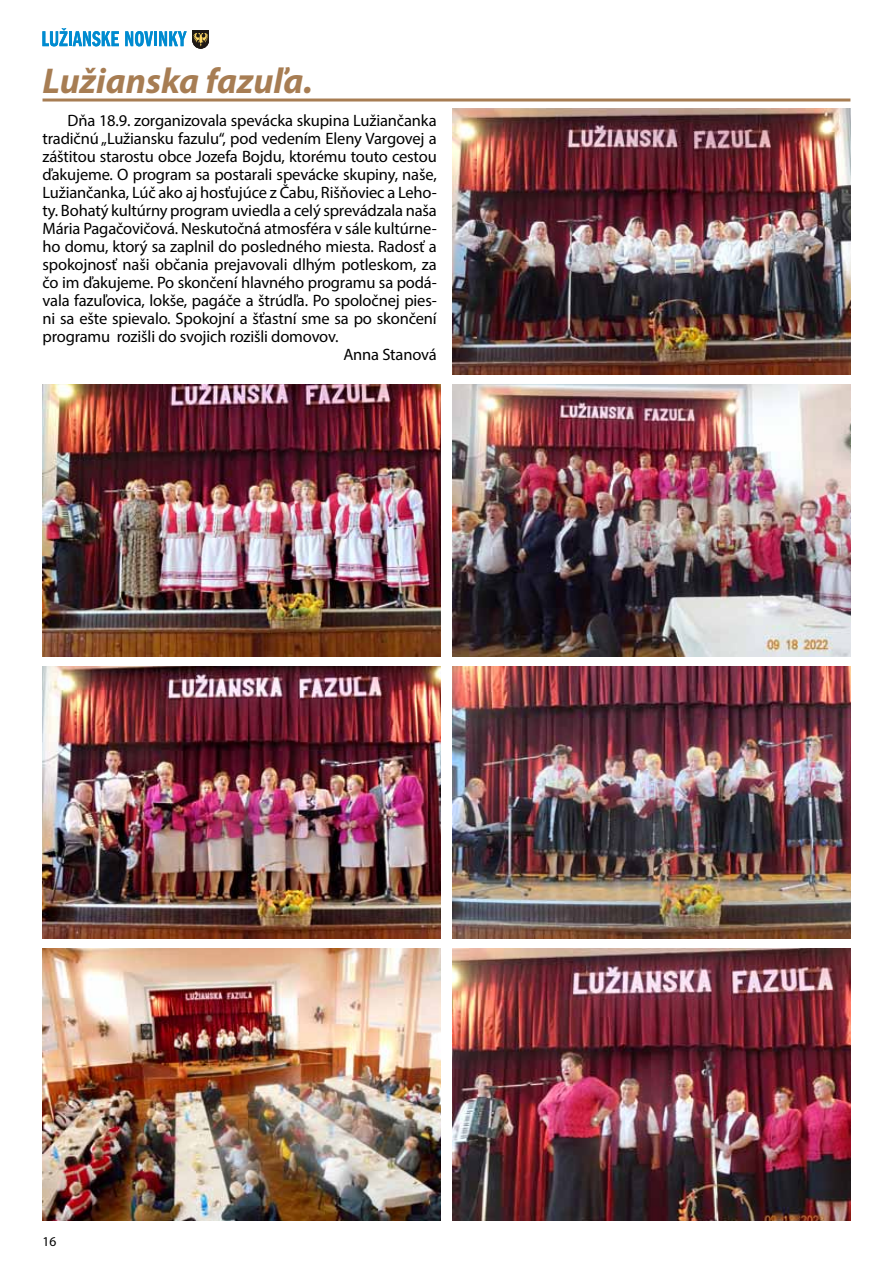
<style>
.page{position:relative;width:893px;height:1263px;background:#fff}
.page>*{position:absolute;margin:0;border:0;box-sizing:border-box;transform-origin:0 0}
.t1{font:italic 700 36px "Myriad Pro";color:#a77d53}
.t2{font:16.5px "Myriad Pro";letter-spacing:-.01em;color:#000}
.t3{font:13.5px "Myriad Pro";color:#000}
</style>
<div class="page">
<svg style="left:125px;top:31px;width:28px;height:15px"></svg>
<hr style="left:154px;top:31px;width:3px;height:15px;background:#008bd0">
<svg style="left:159px;top:31px;width:28px;height:15px"></svg>
<svg style="left:193px;top:30px;width:16px;height:18px"></svg>
<svg style="left:42px;top:28px;width:77px;height:18px"></svg>
<hr style="left:43px;top:99px;width:807px;height:3px;background:#a77d53">
<img style="left:453px;top:948px;width:397px;height:272px">
<img style="left:43px;top:666px;width:397px;height:272px">
<img style="left:453px;top:666px;width:397px;height:272px">
<img style="left:43px;top:384px;width:397px;height:272px">
<img style="left:453px;top:108px;width:397px;height:267px">
<img style="left:453px;top:384px;width:397px;height:272px">
<img style="left:43px;top:948px;width:397px;height:272px">
<h1 class="t1" style="left:43px;top:57px;width:272px">Lužianska fazuľa.</h1>
<p class="t2" style="left:68px;top:110px;width:371px">Dňa 18.9. zorganizovala spevácka skupina Lužiančanka</p>
<p class="t2" style="left:43px;top:128px;width:396px">tradičnú „Lužiansku fazulu“, pod vedením Eleny Vargovej a</p>
<p class="t2" style="left:43px;top:146px;width:396px">záštitou starostu obce Jozefa Bojdu, ktorému touto cestou</p>
<p class="t2" style="left:43px;top:164px;width:396px">ďakujeme. O program sa postarali spevácke skupiny, naše,</p>
<p class="t2" style="left:43px;top:182px;width:396px">Lužiančanka, Lúč ako aj hosťujúce z Čabu, Rišňoviec a Leho-</p>
<p class="t2" style="left:43px;top:200px;width:396px">ty. Bohatý kultúrny program uviedla a celý sprevádzala naša</p>
<p class="t2" style="left:43px;top:218px;width:396px">Mária Pagačovičová. Neskutočná atmosféra v sále kultúrne-</p>
<p class="t2" style="left:43px;top:236px;width:396px">ho domu, ktorý sa zaplnil do posledného miesta. Radosť a</p>
<p class="t2" style="left:43px;top:254px;width:396px">spokojnosť naši občania prejavovali dlhým potleskom, za</p>
<p class="t2" style="left:43px;top:272px;width:396px">čo im ďakujeme. Po skončení hlavného programu sa podá-</p>
<p class="t2" style="left:43px;top:290px;width:396px">vala fazuľovica, lokše, pagáče a štrúdľa. Po spoločnej pies-</p>
<p class="t2" style="left:43px;top:308px;width:396px">ni sa ešte spievalo. Spokojní a šťastní sme sa po skončení</p>
<p class="t2" style="left:43px;top:326px;width:298px">programu rozišli do svojich rozišli domovov.</p>
<p class="t2" style="left:343px;top:344px;width:95px">Anna Stanová</p>
<p class="t3" style="left:43px;top:1233px;width:15px">16</p>
</div>
